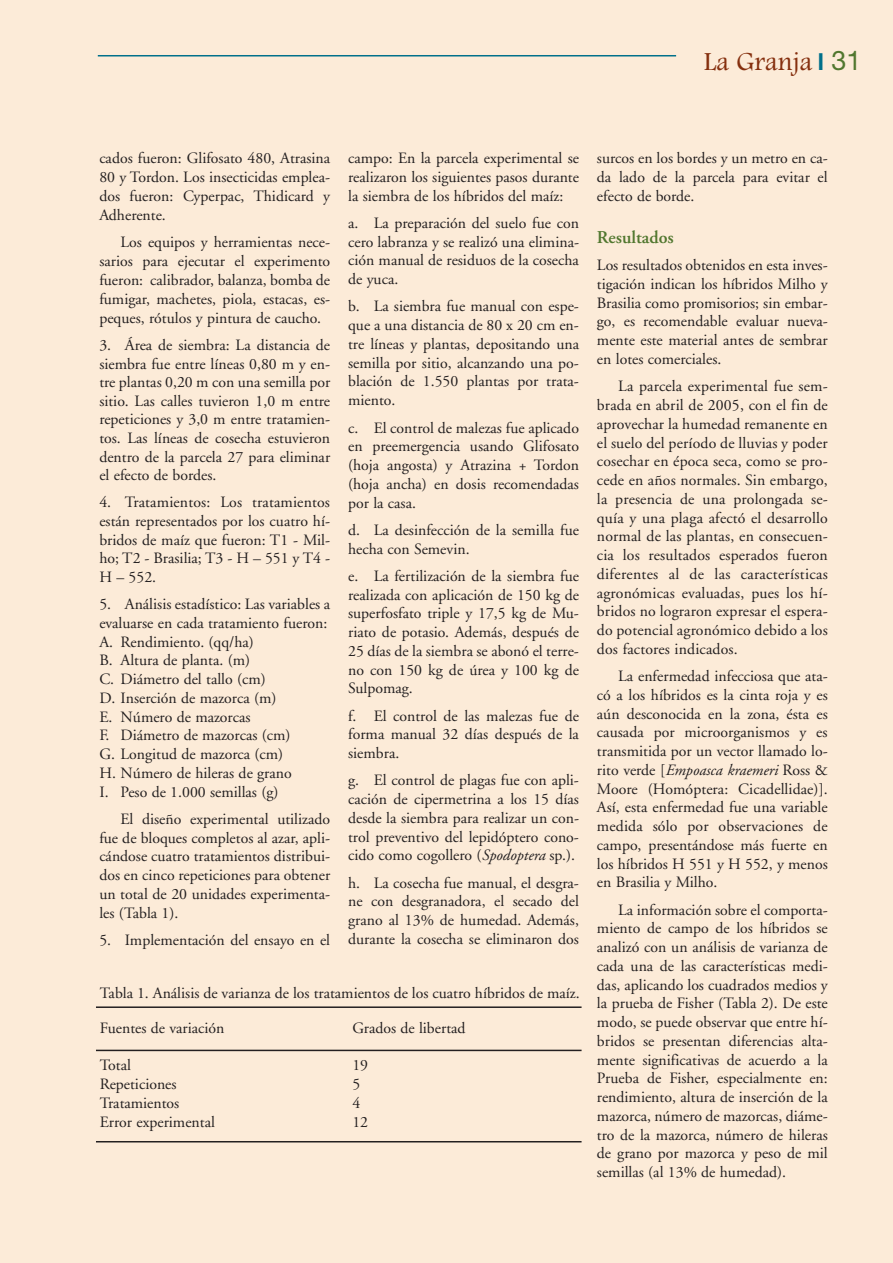
<style>
.page{position:relative;width:893px;height:1263px;background:#fcebd8}
.page>*{position:absolute;margin:0;border:0;box-sizing:border-box;transform-origin:0 0}
.t1{font:27px "Footlight MT Light";color:#852f0e}
.t2{font:600 18px "Adobe Garamond";color:#51772f}
.t3{font:15.75px/18.8px "Adobe Garamond";color:#231f20;text-align:justify}
.s1{font-family:"Haettenschweiler";font-size:24px;color:#01708b}
.s2{font-family:"Helvetica Neue";color:#51772f}
.s3{font-style:italic}
</style>
<div class="page">
<hr style="left:98px;top:55px;width:578px;height:1px;background:#01708b">
<hr style="left:96px;top:1006px;width:486px;height:2px;background:#231f20">
<hr style="left:96px;top:1050px;width:486px;height:1px;background:#231f20">
<hr style="left:96px;top:1141px;width:486px;height:1px;background:#231f20">
<h1 class="t1" style="left:704px;top:45px;width:159px">La Granja <span class="s1">|</span> <span class="s2">31</span></h1>
<p class="t3" style="left:99px;top:150px;width:232px">cados fueron: Glifosato 480, Atrasina 80 y Tordon. Los insecticidas emplea&shy;dos fueron: Cyperpac, Thidicard y Adherente.</p>
<p class="t3" style="left:99px;top:234px;width:232px;text-indent:21px">Los equipos y herramientas nece&shy;sarios para ejecutar el experimento fueron: calibrador, balanza, bomba de fumigar, machetes, piola, estacas, es&shy;peques, rótulos y pintura de caucho.</p>
<p class="t3" style="left:99px;top:337px;width:232px">3. Área de siembra: La distancia de siembra fue entre líneas 0,80 m y en&shy;tre plantas 0,20 m con una semilla por sitio. Las calles tuvieron 1,0 m entre repeticiones y 3,0 m entre tratamien&shy;tos. Las líneas de cosecha estuvieron dentro de la parcela 27 para eliminar el efecto de bordes.</p>
<p class="t3" style="left:99px;top:494px;width:232px">4. Tratamientos: Los tratamientos están representados por los cuatro hí&shy;bridos de maíz que fueron: T1 - Mil&shy;ho; T2 - Brasilia; T3 - H – 551 y T4 - H – 552.</p>
<p class="t3" style="left:99px;top:596px;width:232px;text-align:left">5. Análisis estadístico: Las variables a evaluarse en cada tratamiento fueron:<br>A. Rendimiento. (qq/ha)<br>B. Altura de planta. (m)<br>C. Diámetro del tallo (cm)<br>D. Inserción de mazorca (m)<br>E. Número de mazorcas<br>F. Diámetro de mazorcas (cm)<br>G. Longitud de mazorca (cm)<br>H. Número de hileras de grano<br>I. Peso de 1.000 semillas (g)</p>
<p class="t3" style="left:99px;top:811px;width:232px;text-indent:21px">El diseño experimental utilizado fue de bloques completos al azar, apli&shy;cándose cuatro tratamientos distribui&shy;dos en cinco repeticiones para obtener un total de 20 unidades experimenta&shy;les (Tabla 1).</p>
<p class="t3" style="left:99px;top:932px;width:232px">5. Implementación del ensayo en el</p>
<p class="t3" style="left:348px;top:150px;width:232px">campo: En la parcela experimental se realizaron los siguientes pasos durante la siembra de los híbridos del maíz:</p>
<p class="t3" style="left:348px;top:215px;width:232px">a. La preparación del suelo fue con cero labranza y se realizó una elimina&shy;ción manual de residuos de la cosecha de yuca.</p>
<p class="t3" style="left:348px;top:298px;width:232px">b. La siembra fue manual con espe&shy;que a una distancia de 80 x 20 cm en&shy;tre líneas y plantas, depositando una semilla por sitio, alcanzando una po&shy;blación de 1.550 plantas por trata&shy;miento.</p>
<p class="t3" style="left:348px;top:419px;width:232px">c. El control de malezas fue aplicado en preemergencia usando Glifosato (hoja angosta) y Atrazina + Tordon (hoja ancha) en dosis recomendadas por la casa.</p>
<p class="t3" style="left:348px;top:522px;width:232px">d. La desinfección de la semilla fue hecha con Semevin.</p>
<p class="t3" style="left:348px;top:568px;width:232px">e. La fertilización de la siembra fue realizada con aplicación de 150 kg de superfosfato triple y 17,5 kg de Mu&shy;riato de potasio. Además, después de 25 días de la siembra se abonó el terre&shy;no con 150 kg de úrea y 100 kg de Sulpomag.</p>
<p class="t3" style="left:348px;top:707px;width:232px">f. El control de las malezas fue de forma manual 32 días después de la siembra.</p>
<p class="t3" style="left:348px;top:772px;width:232px">g. El control de plagas fue con apli&shy;cación de cipermetrina a los 15 días desde la siembra para realizar un con&shy;trol preventivo del lepidóptero cono&shy;cido como cogollero (<span class="s3">Spodoptera</span> sp.).</p>
<p class="t3" style="left:348px;top:874px;width:232px">h. La cosecha fue manual, el desgra&shy;ne con desgranadora, el secado del grano al 13% de humedad. Además, durante la cosecha se eliminaron dos</p>
<p class="t3" style="left:100px;top:985px;width:481px">Tabla 1. Análisis de varianza de los tratamientos de los cuatro híbridos de maíz.</p>
<p class="t3" style="left:100px;top:1020px;width:126px">Fuentes de variación</p>
<p class="t3" style="left:352px;top:1020px;width:115px">Grados de libertad</p>
<p class="t3" style="left:100px;top:1057px;width:33px">Total</p>
<p class="t3" style="left:352px;top:1057px;width:17px">19</p>
<p class="t3" style="left:100px;top:1076px;width:78px">Repeticiones</p>
<p class="t3" style="left:352px;top:1076px;width:9px">5</p>
<p class="t3" style="left:100px;top:1095px;width:81px">Tratamientos</p>
<p class="t3" style="left:352px;top:1095px;width:9px">4</p>
<p class="t3" style="left:100px;top:1113px;width:117px">Error experimental</p>
<p class="t3" style="left:352px;top:1113px;width:17px">12</p>
<p class="t3" style="left:597px;top:150px;width:232px">surcos en los bordes y un metro en ca&shy;da lado de la parcela para evitar el efecto de borde.</p>
<p class="t2" style="left:597px;top:230px;width:78px">Resultados</p>
<p class="t3" style="left:597px;top:257px;width:232px">Los resultados obtenidos en esta inves&shy;tigación indican los híbridos Milho y Brasilia como promisorios; sin embar&shy;go, es recomendable evaluar nueva&shy;mente este material antes de sembrar en lotes comerciales.</p>
<p class="t3" style="left:597px;top:378px;width:232px;text-indent:21px">La parcela experimental fue sem&shy;brada en abril de 2005, con el fin de aprovechar la humedad remanente en el suelo del período de lluvias y poder cosechar en época seca, como se pro&shy;cede en años normales. Sin embargo, la presencia de una prolongada se&shy;quía y una plaga afectó el desarrollo normal de las plantas, en consecuen&shy;cia los resultados esperados fueron diferentes al de las características agronómicas evaluadas, pues los hí&shy;bridos no lograron expresar el espera&shy;do potencial agronómico debido a los dos factores indicados.</p>
<p class="t3" style="left:597px;top:668px;width:232px;text-indent:21px">La enfermedad infecciosa que ata&shy;có a los híbridos es la cinta roja y es aún desconocida en la zona, ésta es causada por microorganismos y es transmitida por un vector llamado lo&shy;rito verde [<span class="s3">Empoasca kraemeri</span> Ross &amp; Moore (Homóptera: Cicadellidae)].<br>Así, esta enfermedad fue una variable medida sólo por observaciones de campo, presentándose más fuerte en los híbridos H 551 y H 552, y menos en Brasilia y Milho.</p>
<p class="t3" style="left:597px;top:901px;width:232px;text-indent:21px">La información sobre el comporta&shy;miento de campo de los híbridos se analizó con un análisis de varianza de cada una de las características medi&shy;das, aplicando los cuadrados medios y la prueba de Fisher (Tabla 2). De este modo, se puede observar que entre hí&shy;bridos se presentan diferencias alta&shy;mente significativas de acuerdo a la Prueba de Fisher, especialmente en: rendimiento, altura de inserción de la mazorca, número de mazorcas, diáme&shy;tro de la mazorca, número de hileras de grano por mazorca y peso de mil semillas (al 13% de humedad).</p>
</div>
